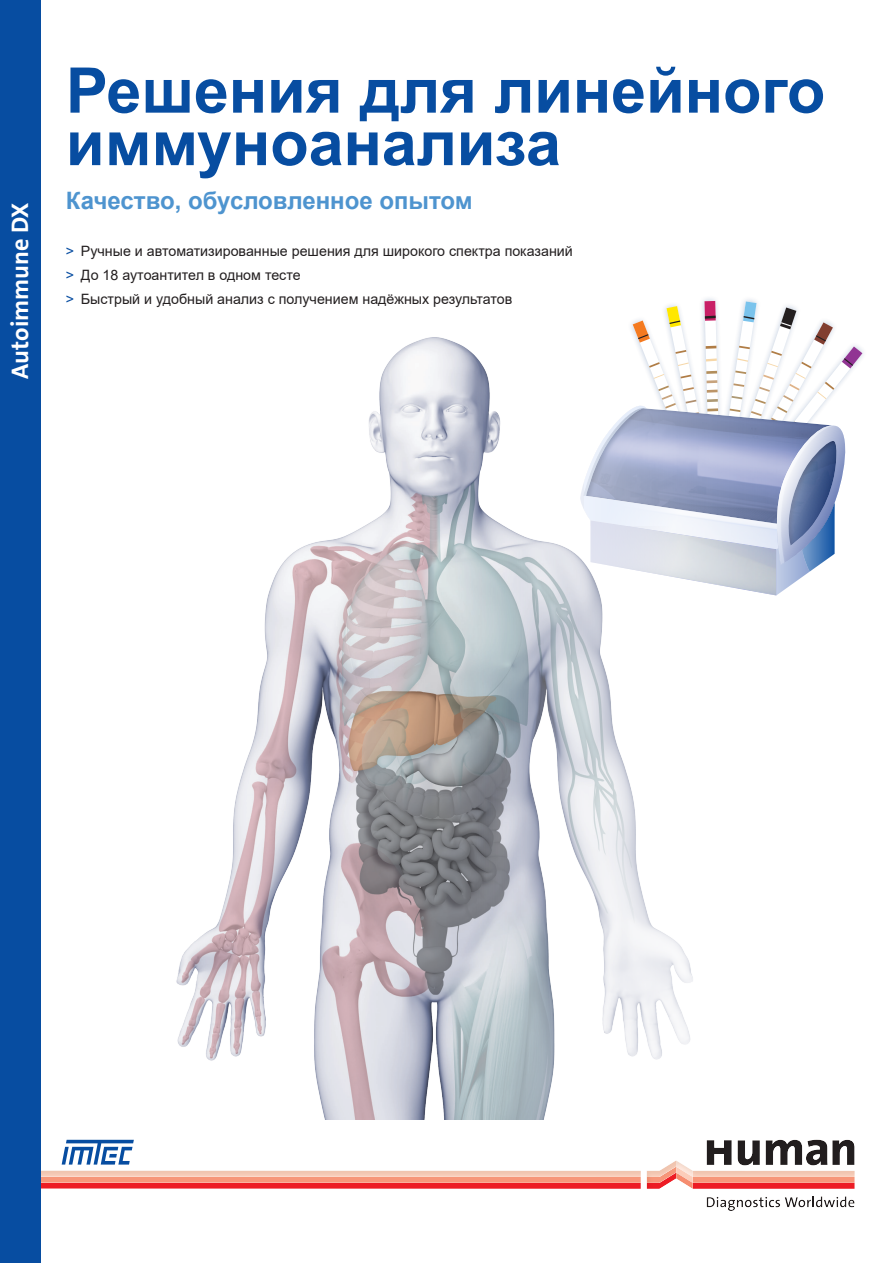
<style>
.page{position:relative;width:893px;height:1263px;background:#fff}
.page>*{position:absolute;margin:0;border:0;box-sizing:border-box;transform-origin:0 0}
.t1{font:700 63px/52.5px "Arial";color:#074da1}
.t2{font:700 24.3px "The Sans B7";color:#fff}
.t3{font:700 24px "Arial";color:#4e94cf}
.t4{font:14.25px/24px "Arial";color:#231f20}
.s1{color:#074da1}
</style>
<div class="page">
<svg style="left:40px;top:1140px;width:815px;height:49px"></svg>
<div style="left:0;top:0;width:40px;height:1263px;background:#074da1"></div>
<img style="left:176px;top:337px;width:517px;height:782px">
<svg style="left:580px;top:298px;width:284px;height:297px"></svg>
<h2 class="t2" style="left:7px;top:379px;width:177px;rotate:-90deg">Autoimmune DX</h2>
<h1 class="t1" style="left:66px;top:65px;width:761px">Решения для линейного иммуноанализа</h1>
<h3 class="t3" style="left:66px;top:183px;width:408px">Качество, обусловленное опытом</h3>
<p class="t4" style="left:66px;top:239px;width:508px"><span class="s1">&gt;</span> Ручные и автоматизированные решения для широкого спектра показаний <span class="s1">&gt;</span> До 18 аутоантител в одном тесте<br><span class="s1">&gt;</span> Быстрый и удобный анализ с получением надёжных результатов</p>
</div>
